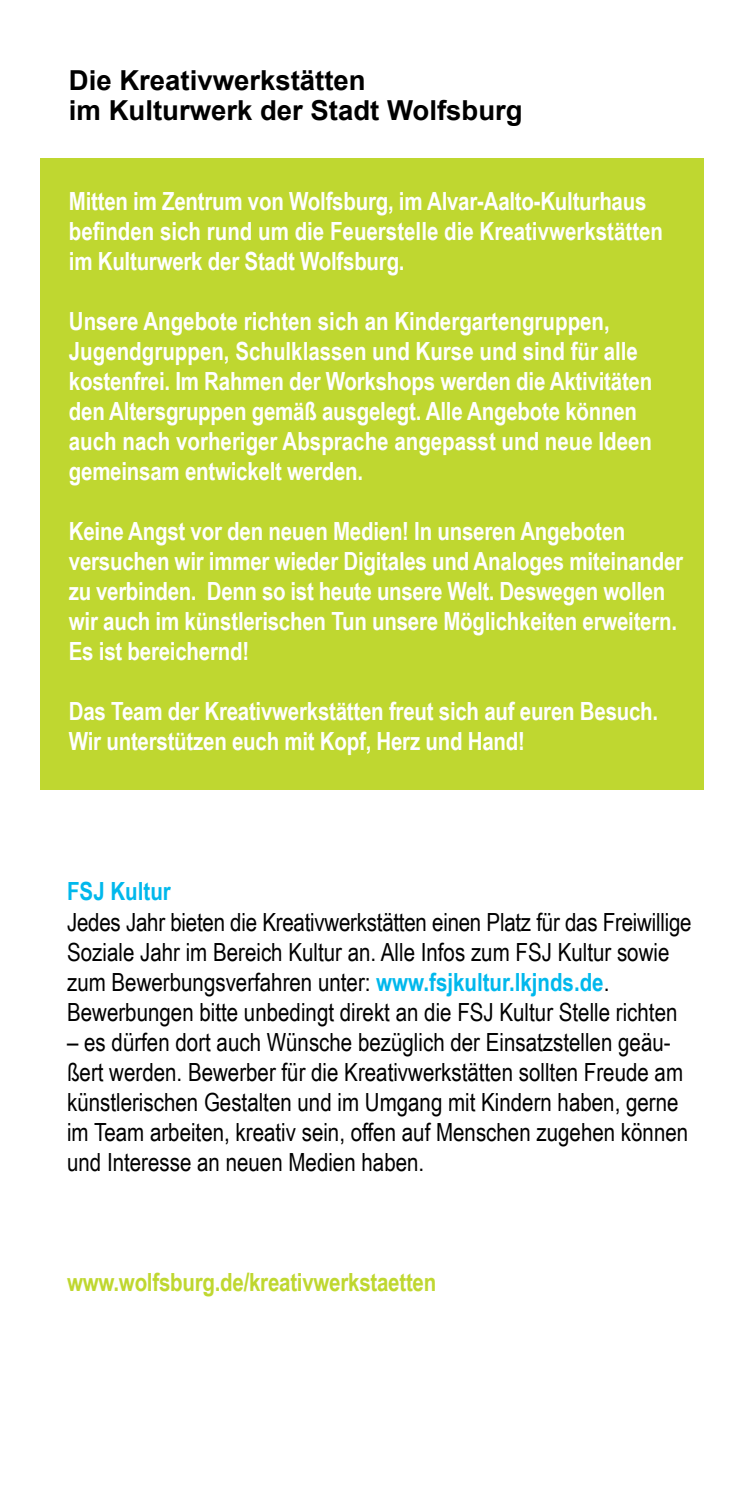
<style>
.page{position:relative;width:745px;height:1489px;background:#fff}
.page>*{position:absolute;margin:0;border:0;box-sizing:border-box;transform-origin:0 0}
.t1{font:700 27.5px/30px "Arial";color:#000}
.t2{font:700 25px/30px "Arial Narrow";letter-spacing:-.01em;color:#fff}
.t3{font:25px/30px "Arial Narrow";color:#000}
.t4{font:700 25px "Arial Narrow";letter-spacing:-.01em;color:#bfd730}
.t5{font:700 25px "Arial Narrow";color:#00b8ec}
.s1{font-weight:700;color:#00b8ec}
</style>
<div class="page">
<div style="left:40px;top:158px;width:664px;height:631px;background:#bfd730"></div>
<p class="t1" style="left:69px;top:66px;width:455px">Die Kreativwerkstätten<br>im Kulturwerk der Stadt Wolfsburg</p>
<p class="t2" style="left:69px;top:186px;width:595px">Mitten im Zentrum von Wolfsburg, im Alvar-Aalto-Kulturhaus befinden sich rund um die Feuerstelle die Kreativwerkstätten im Kulturwerk der Stadt Wolfsburg.</p>
<p class="t2" style="left:69px;top:306px;width:584px">Unsere Angebote richten sich an Kindergartengruppen, Jugendgruppen, Schulklassen und Kurse und sind für alle kostenfrei. Im Rahmen der Workshops werden die Aktivitäten den Altersgruppen gemäß ausgelegt. Alle Angebote können auch nach vorheriger Absprache angepasst und neue Ideen gemeinsam entwickelt werden.</p>
<p class="t2" style="left:69px;top:516px;width:615px">Keine Angst vor den neuen Medien! In unseren Angeboten versuchen wir immer wieder Digitales und Analoges miteinander zu verbinden. Denn so ist heute unsere Welt. Deswegen wollen wir auch im künstlerischen Tun unsere Möglichkeiten erweitern.<br>Es ist bereichernd!</p>
<p class="t2" style="left:69px;top:696px;width:590px">Das Team der Kreativwerkstätten freut sich auf euren Besuch.<br>Wir unterstützen euch mit Kopf, Herz und Hand!</p>
<p class="t5" style="left:67px;top:877px;width:105px">FSJ Kultur</p>
<p class="t3" style="left:67px;top:906px;width:625px">Jedes Jahr bieten die Kreativwerkstätten einen Platz für das Freiwillige Soziale Jahr im Bereich Kultur an. Alle Infos zum FSJ Kultur sowie zum Bewerbungsverfahren unter: <span class="s1">www.fsjkultur.lkjnds.de</span>.<br>Bewerbungen bitte unbedingt direkt an die FSJ Kultur Stelle richten</p>
<p class="t3" style="left:67px;top:1026px;width:622px">– es dürfen dort auch Wünsche bezüglich der Einsatzstellen geäu&shy;ßert werden. Bewerber für die Kreativwerkstätten sollten Freude am künstlerischen Gestalten und im Umgang mit Kindern haben, gerne im Team arbeiten, kreativ sein, offen auf Menschen zugehen können und Interesse an neuen Medien haben.</p>
<p class="t4" style="left:67px;top:1267px;width:370px">www.wolfsburg.de/kreativwerkstaetten</p>
</div>
